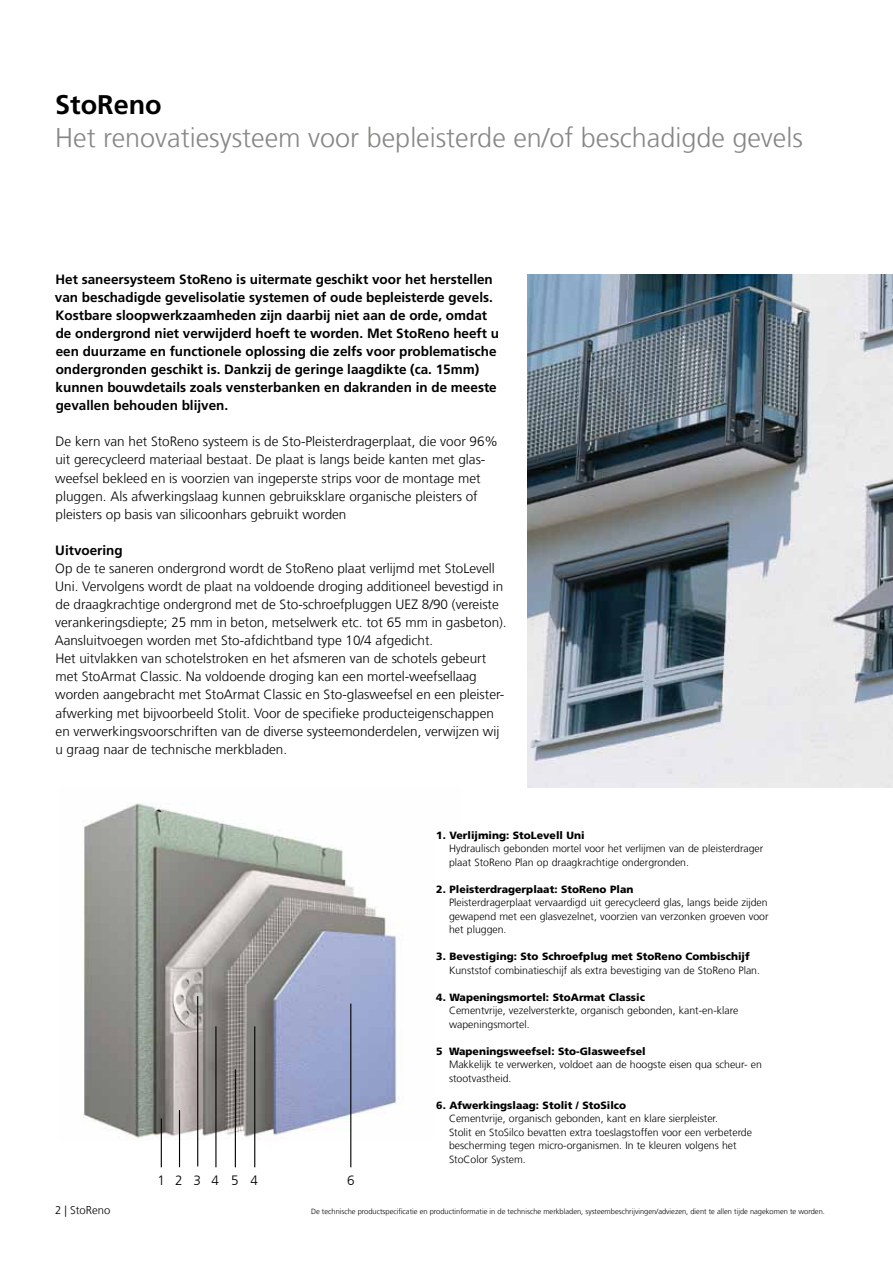
<style>
.page{position:relative;width:893px;height:1263px;background:#fff}
.page>*{position:absolute;margin:0;border:0;box-sizing:border-box;transform-origin:0 0}
.t1{font:300 27px "Sto Frutiger";color:#878786}
.t2{font:700 27px "Sto Frutiger";color:#000}
.t3{font:300 13.5px/18.1px "Sto Frutiger";color:#000}
.t4{font:700 13.5px/18.1px "Sto Frutiger";color:#000}
.t5{font:300 11.25px "Sto Frutiger";color:#000}
.t6{font:300 10.5px/13.5px "Sto Frutiger";color:#000}
.t7{font:900 10.5px "Sto Frutiger";color:#000}
.t8{font:300 7.5px "Sto Frutiger";color:#000}
</style>
<div class="page">
<img style="left:83px;top:803px;width:316px;height:338px">
<hr style="left:161px;top:1118px;width:1px;height:49px;background:#000">
<hr style="left:179px;top:1110px;width:1px;height:57px;background:#000">
<hr style="left:197px;top:996px;width:1px;height:170px;background:#000">
<hr style="left:215px;top:1026px;width:1px;height:141px;background:#000">
<hr style="left:235px;top:1069px;width:1px;height:98px;background:#000">
<hr style="left:350px;top:1003px;width:1px;height:164px;background:#000">
<img style="left:527px;top:274px;width:366px;height:513px">
<hr style="left:254px;top:1026px;width:1px;height:141px;background:#000">
<h1 class="t2" style="left:55px;top:89px;width:108px">StoReno</h1>
<h1 class="t1" style="left:55px;top:122px;width:749px">Het renovatiesysteem voor bepleisterde en/of beschadigde gevels</h1>
<p class="t4" style="left:55px;top:270px;width:446px">Het saneersysteem StoReno is uitermate geschikt voor het herstellen van beschadigde gevelisolatie systemen of oude bepleisterde gevels.<br>Kostbare sloopwerkzaamheden zijn daarbij niet aan de orde, omdat de ondergrond niet verwijderd hoeft te worden. Met StoReno heeft u een duurzame en functionele oplossing die zelfs voor problematische ondergronden geschikt is. Dankzij de geringe laagdikte (ca. 15mm) kunnen bouwdetails zoals vensterbanken en dakranden in de meeste gevallen behouden blijven.</p>
<p class="t3" style="left:55px;top:433px;width:444px">De kern van het StoReno systeem is de Sto-Pleisterdragerplaat, die voor 96% uit gerecycleerd materiaal bestaat. De plaat is langs beide kanten met glas&shy;weefsel bekleed en is voorzien van ingeperste strips voor de montage met pluggen. Als afwerkingslaag kunnen gebruiksklare organische pleisters of pleisters op basis van silicoonhars gebruikt worden</p>
<p class="t4" style="left:55px;top:541px;width:69px">Uitvoering</p>
<p class="t3" style="left:55px;top:559px;width:453px">Op de te saneren ondergrond wordt de StoReno plaat verlijmd met StoLevell Uni. Vervolgens wordt de plaat na voldoende droging additioneel bevestigd in de draagkrachtige ondergrond met de Sto-schroefpluggen UEZ 8/90 (vereiste verankeringsdiepte; 25 mm in beton, metselwerk etc. tot 65 mm in gasbeton).<br>Aansluitvoegen worden met Sto-afdichtband type 10/4 afgedicht.<br>Het uitvlakken van schotelstroken en het afsmeren van de schotels gebeurt met StoArmat Classic. Na voldoende droging kan een mortel-weefsellaag worden aangebracht met StoArmat Classic en Sto-glasweefsel en een pleister&shy;afwerking met bijvoorbeeld Stolit. Voor de specifieke producteigenschappen en verwerkingsvoorschriften van de diverse systeemonderdelen, verwijzen wij u graag naar de technische merkbladen.</p>
<p class="t5" style="left:55px;top:1204px;width:57px">2 | StoReno</p>
<p class="t3" style="left:158px;top:1171px;width:82px">12345</p>
<p class="t3" style="left:347px;top:1171px;width:9px">6</p>
<p class="t3" style="left:250px;top:1171px;width:9px">4</p>
<p class="t7" style="left:436px;top:828px;width:150px">1. Verlijming: StoLevell Uni</p>
<p class="t6" style="left:449px;top:842px;width:316px">Hydraulisch gebonden mortel voor het verlijmen van de pleisterdrager plaat StoReno Plan op draagkrachtige ondergronden.</p>
<p class="t7" style="left:436px;top:882px;width:199px">2. Pleisterdragerplaat: StoReno Plan</p>
<p class="t6" style="left:449px;top:896px;width:321px;text-align:justify">Pleisterdragerplaat vervaardigd uit gerecycleerd glas, langs beide zijden gewapend met een glasvezelnet, voorzien van verzonken groeven voor het pluggen.</p>
<p class="t7" style="left:436px;top:950px;width:315px">3. Bevestiging: Sto Schroefplug met StoReno Combischijf</p>
<p class="t6" style="left:449px;top:963px;width:312px">Kunststof combinatieschijf als extra bevestiging van de StoReno Plan.</p>
<p class="t7" style="left:436px;top:990px;width:210px">4. Wapeningsmortel: StoArmat Classic</p>
<p class="t6" style="left:449px;top:1004px;width:291px">Cementvrije, vezelversterkte, organisch gebonden, kant-en-klare wapeningsmortel.</p>
<p class="t7" style="left:436px;top:1044px;width:211px">5 Wapeningsweefsel: Sto-Glasweefsel</p>
<p class="t6" style="left:449px;top:1058px;width:314px">Makkelijk te verwerken, voldoet aan de hoogste eisen qua scheur- en stootvastheid.</p>
<p class="t7" style="left:436px;top:1098px;width:191px">6. Afwerkingslaag: Stolit / StoSilco</p>
<p class="t6" style="left:449px;top:1112px;width:304px">Cementvrije, organisch gebonden, kant en klare sierpleister.<br>Stolit en StoSilco bevatten extra toeslagstoffen voor een verbeterde bescherming tegen micro-organismen. In te kleuren volgens het StoColor System.</p>
<p class="t8" style="left:311px;top:1207px;width:515px">De technische productspecificatie en productinformatie in de technische merkbladen, systeembeschrijvingen/adviezen, dient te allen tijde nagekomen te worden.</p>
</div>
